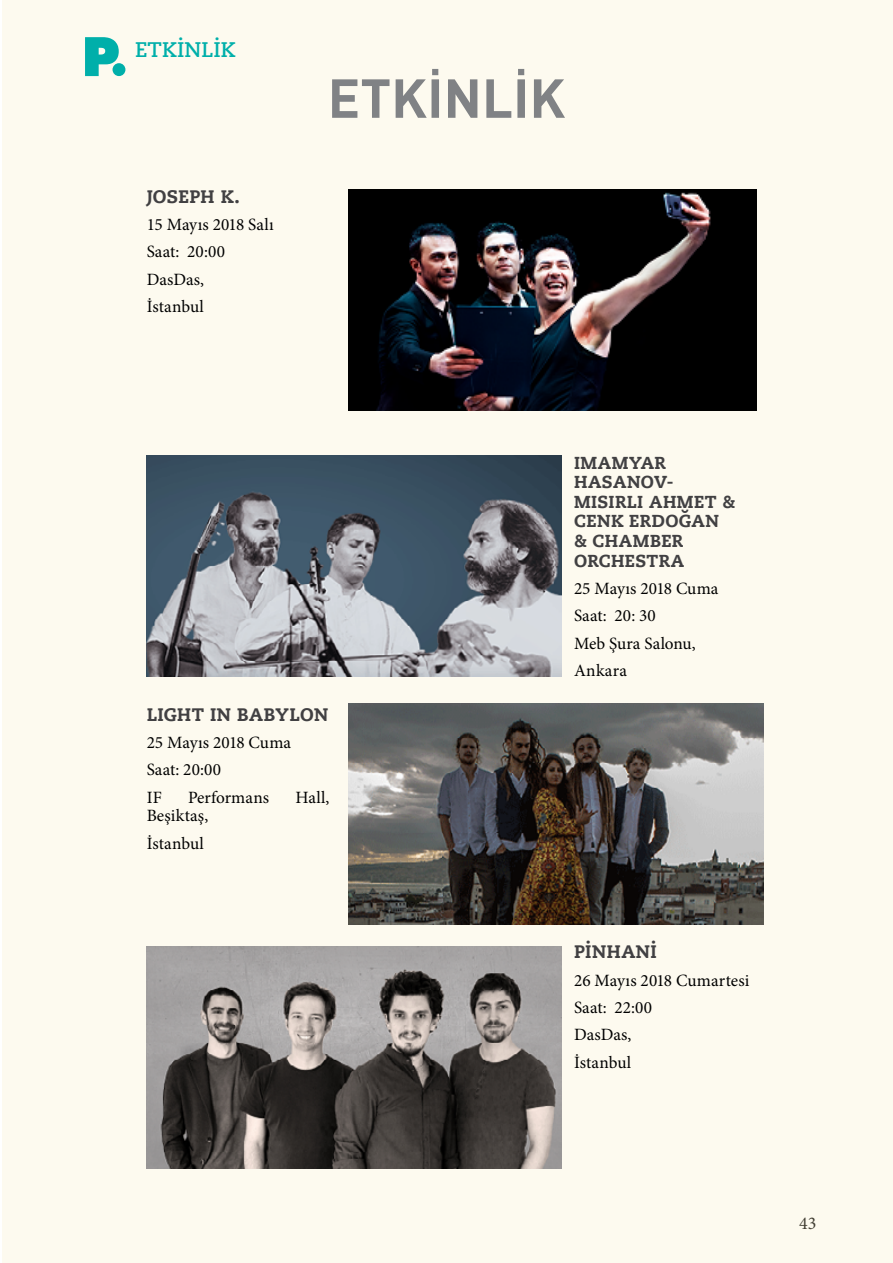
<style>
.page{position:relative;width:893px;height:1263px;background:#fff}
.page>*{position:absolute;margin:0;border:0;box-sizing:border-box;transform-origin:0 0}
.t1{font:700 54px "DIN Pro";color:#808285}
.t2{font:300 21px "Caecilia LT Std";letter-spacing:.005em;color:#00afaa}
.t3{font:700 18px "Caecilia LT Std Roman";letter-spacing:.02em;color:#414042}
.t4{font:18px "Minion Pro";color:#000}
.t5{font:17.25px/27.3px "Minion Pro";letter-spacing:.005em;color:#000}
.t6{font:700 17.25px/19.6px "Caecilia LT Std Roman";letter-spacing:.025em;color:#414042}
</style>
<div class="page">
<div style="left:2px;top:0;width:891px;height:1263px;background:#fdfaef"></div>
<svg style="left:85px;top:37px;width:34px;height:39px"></svg>
<div style="left:113px;top:63px;width:12px;height:13px;background:#00afaa;border-radius:50%"></div>
<img style="left:349px;top:189px;width:408px;height:221px">
<img style="left:147px;top:455px;width:414px;height:221px">
<img style="left:349px;top:704px;width:414px;height:221px">
<img style="left:147px;top:947px;width:414px;height:221px">
<p class="t2" style="left:135px;top:37px;width:102px">ETKİNLİK</p>
<p class="t3" style="left:147px;top:185px;width:95px">JOSEPH K.</p>
<p class="t5" style="left:147px;top:211px;width:129px">15 Mayıs 2018 Salı<br>Saat: 20:00<br>DasDas,<br>İstanbul</p>
<h1 class="t1" style="left:328px;top:62px;width:239px">ETKİNLİK</h1>
<p class="t3" style="left:147px;top:703px;width:183px">LIGHT IN BABYLON</p>
<p class="t5" style="left:147px;top:729px;width:146px">25 Mayıs 2018 Cuma<br>Saat: 20:00<br>IF</p>
<p class="t5" style="left:188px;top:783px;width:83px">Performans</p>
<p class="t5" style="left:295px;top:783px;width:36px">Hall,</p>
<p class="t5" style="left:147px;top:802px;width:63px">Beşiktaş,<br>İstanbul</p>
<p class="t6" style="left:574px;top:452px;width:163px">IMAMYAR<br>HASANOV-<br>MISIRLI AHMET &amp;<br>CENK ERDOĞAN &amp; CHAMBER<br>ORCHESTRA</p>
<p class="t5" style="left:574px;top:575px;width:146px">25 Mayıs 2018 Cuma<br>Saat: 20: 30<br>Meb Şura Salonu,<br>Ankara</p>
<p class="t3" style="left:574px;top:940px;width:84px">PİNHANİ</p>
<p class="t5" style="left:574px;top:967px;width:177px">26 Mayıs 2018 Cumartesi<br>Saat: 22:00<br>DasDas,<br>İstanbul</p>
<p class="t4" style="left:799px;top:1211px;width:19px">43</p>
</div>
